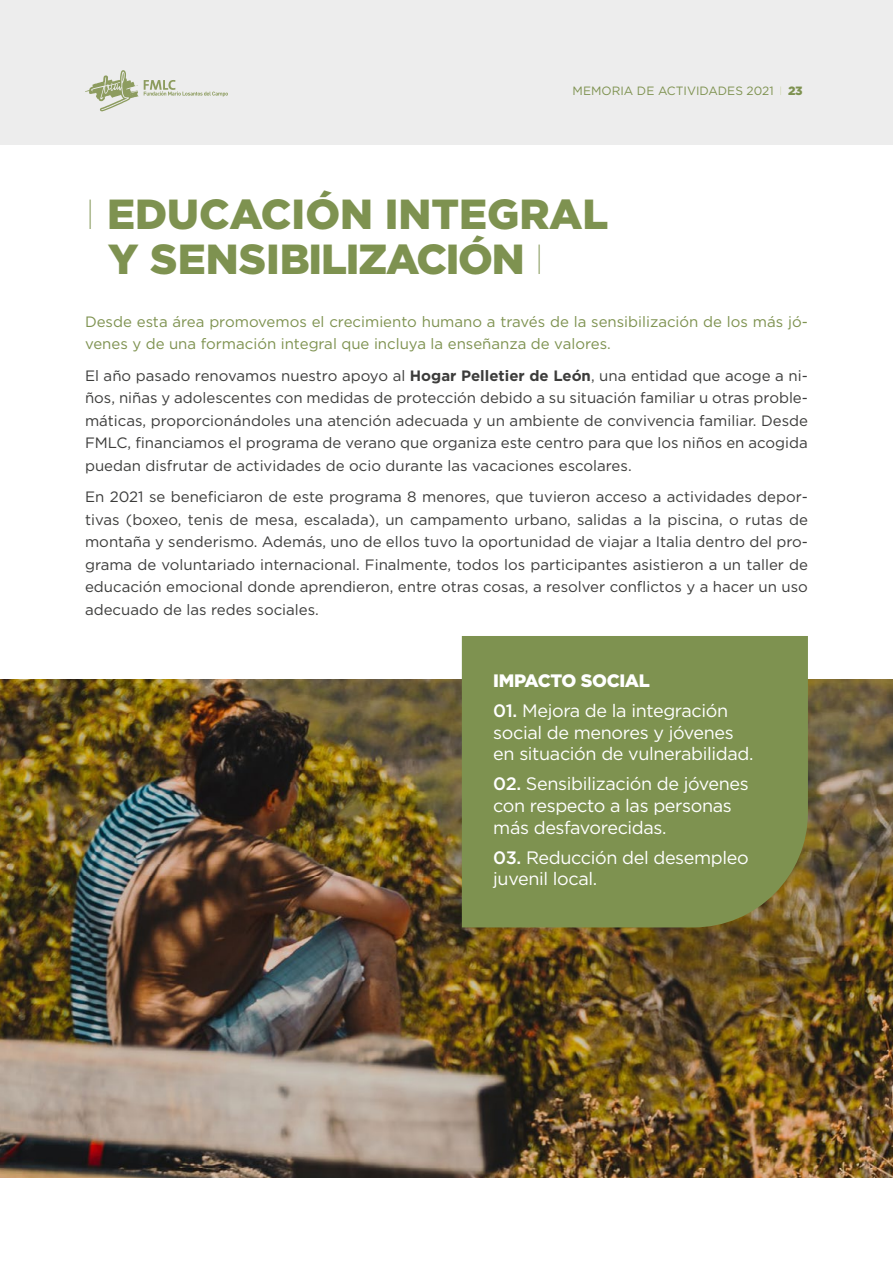
<style>
.page{position:relative;width:893px;height:1263px;background:#fff}
.page>*{position:absolute;margin:0;border:0;box-sizing:border-box;transform-origin:0 0}
.t1{font:900 42px/45px "Gotham";color:#7e9250}
.t2{font:18px/21.6px "Gotham";letter-spacing:-.02em;color:#fff}
.t3{font:900 18px "Gotham";letter-spacing:-.02em;color:#fff}
.t4{font:15px/22.5px "Gotham";color:#3c3c3b;text-align:justify}
.t5{font:15px/22.5px "Gotham";color:#7e9250}
.t6{font:12px "Gotham";color:#7e9250}
.s1{font-weight:900}
.s2{font-weight:100}
.s3{font-weight:700}
.s4{font-weight:500}
</style>
<div class="page">
<div style="left:0;top:0;width:893px;height:145px;background:#ededed"></div>
<svg style="left:85px;top:70px;width:53px;height:41px"></svg>
<svg style="left:144px;top:80px;width:84px;height:17px"></svg>
<img style="left:0;top:679px;width:893px;height:499px">
<div style="left:462px;top:636px;width:346px;height:291px;background:#7e9250"></div>
<p class="t6" style="left:573px;top:83px;width:231px">MEMORIA DE ACTIVIDADES 2021 <span class="s1">23</span></p>
<h1 class="t1" style="left:108px;top:191px;width:501px;text-indent:-23px"><span class="s2">I</span> EDUCACIÓN INTEGRAL<br>Y SENSIBILIZACIÓN <span class="s2">I</span></h1>
<p class="t5" style="left:85px;top:310px;width:724px">Desde esta área promovemos el crecimiento humano a través de la sensibilización de los más jó&shy;venes y de una formación integral que incluya la enseñanza de valores.</p>
<p class="t4" style="left:85px;top:364px;width:724px">El año pasado renovamos nuestro apoyo al <span class="s3">Hogar Pelletier de León</span>, una entidad que acoge a ni&shy;ños, niñas y adolescentes con medidas de protección debido a su situación familiar u otras proble&shy;máticas, proporcionándoles una atención adecuada y un ambiente de convivencia familiar. Desde FMLC, financiamos el programa de verano que organiza este centro para que los niños en acogida puedan disfrutar de actividades de ocio durante las vacaciones escolares.</p>
<p class="t4" style="left:85px;top:485px;width:724px">En 2021 se beneficiaron de este programa 8 menores, que tuvieron acceso a actividades depor&shy;tivas (boxeo, tenis de mesa, escalada), un campamento urbano, salidas a la piscina, o rutas de montaña y senderismo. Además, uno de ellos tuvo la oportunidad de viajar a Italia dentro del pro&shy;grama de voluntariado internacional. Finalmente, todos los participantes asistieron a un taller de educación emocional donde aprendieron, entre otras cosas, a resolver conflictos y a hacer un uso adecuado de las redes sociales.</p>
<p class="t3" style="left:493px;top:668px;width:158px">IMPACTO SOCIAL</p>
<p class="t2" style="left:493px;top:699px;width:262px"><span class="s4">01.</span> Mejora de la integración social de menores y jóvenes en situación de vulnerabilidad.</p>
<p class="t2" style="left:493px;top:773px;width:257px"><span class="s4">02.</span> Sensibilización de jóvenes con respecto a las personas más desfavorecidas.</p>
<p class="t2" style="left:493px;top:846px;width:257px"><span class="s4">03.</span> Reducción del desempleo juvenil local.</p>
</div>
